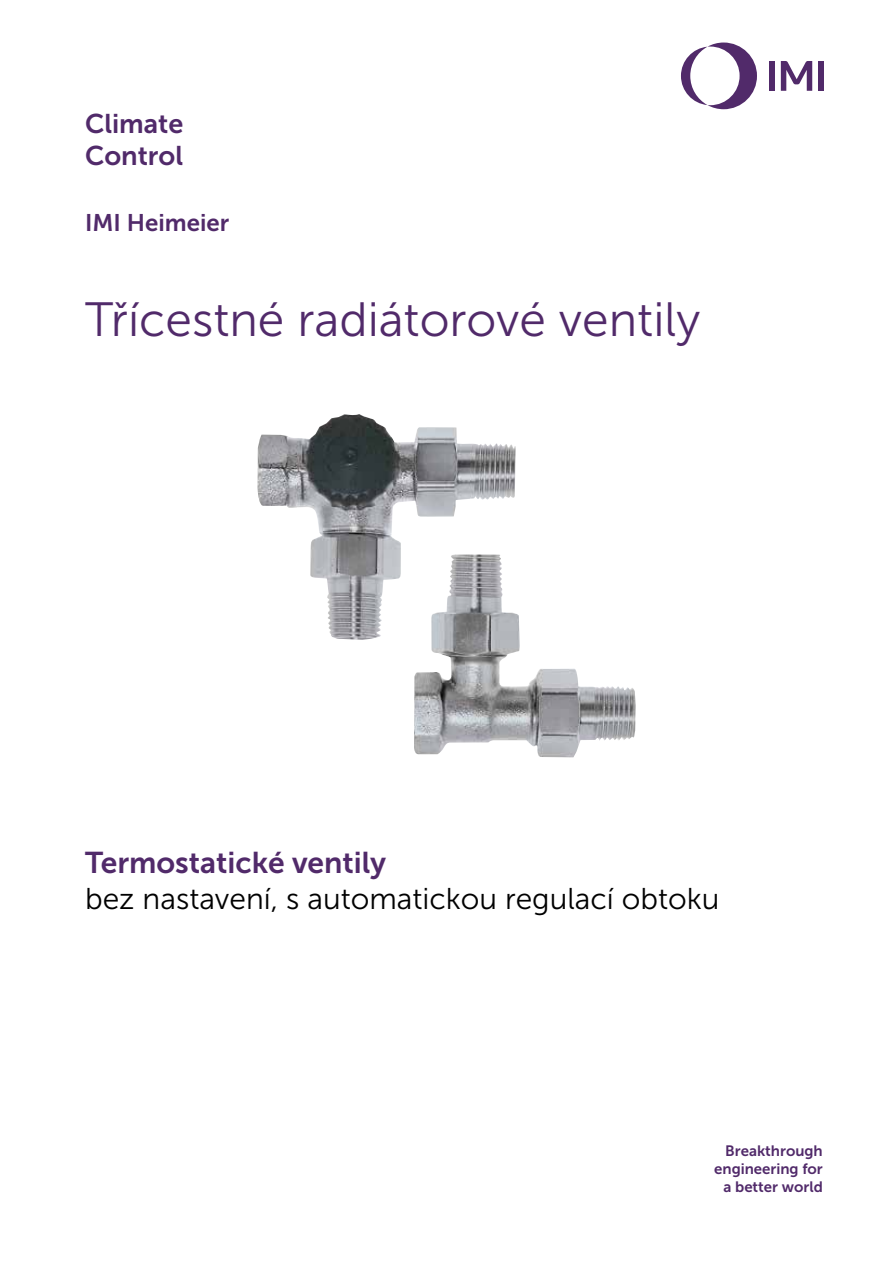
<style>
.page{position:relative;width:893px;height:1263px;background:#fff}
.page>*{position:absolute;margin:0;border:0;box-sizing:border-box;transform-origin:0 0}
.t1{font:48px "Museo Sans 300";color:#512a6a}
.t2{font:30px "Museo Sans 300";color:#000}
.t3{font:30px "Museo Sans 700";color:#512a6a}
.t4{font:27px/32.4px "Museo Sans 700";color:#512a6a}
.t5{font:24px "Museo Sans 700";color:#512a6a}
.t6{font:15px/18px "Museo Sans 700";color:#512a6a;text-align:right}
</style>
<div class="page">
<svg style="left:681px;top:43px;width:76px;height:66px"></svg>
<div style="left:769px;top:61px;width:6px;height:30px;background:#512a6a"></div>
<div style="left:818px;top:61px;width:6px;height:30px;background:#512a6a"></div>
<svg style="left:781px;top:61px;width:31px;height:30px"></svg>
<img style="left:257px;top:414px;width:144px;height:226px">
<img style="left:414px;top:555px;width:221px;height:202px">
<p class="t4" style="left:85px;top:107px;width:100px">Climate<br>Control</p>
<p class="t5" style="left:85px;top:210px;width:146px">IMI Heimeier</p>
<h1 class="t1" style="left:85px;top:293px;width:617px">Třícestné radiátorové ventily</h1>
<p class="t3" style="left:85px;top:846px;width:302px">Termostatické ventily</p>
<p class="t2" style="left:85px;top:882px;width:636px">bez nastavení, s automatickou regulací obtoku</p>
<p class="t6" style="left:714px;top:1142px;width:110px">Breakthrough engineering for a better world</p>
</div>
